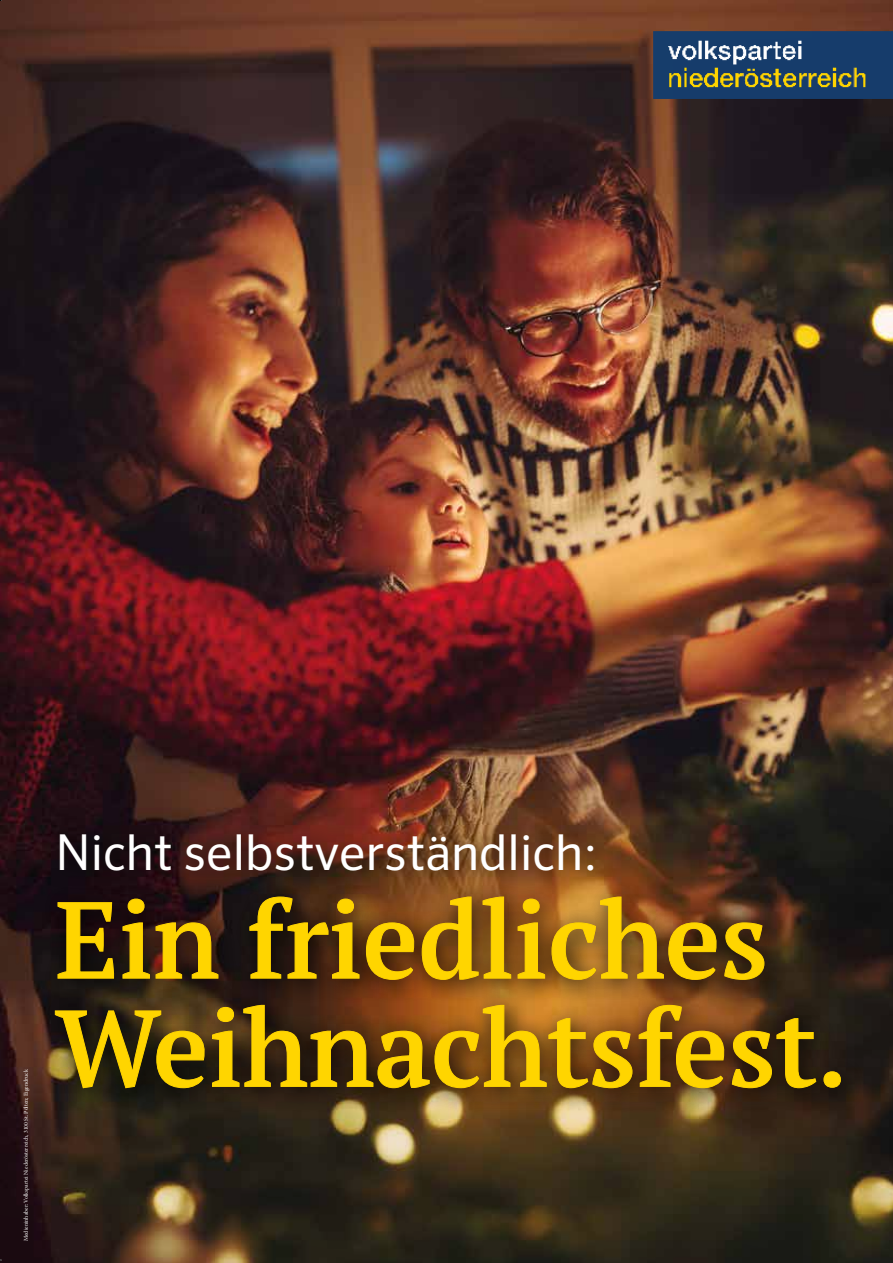
<style>
.page{position:relative;width:893px;height:1263px;background:#fff}
.page>*{position:absolute;margin:0;border:0;box-sizing:border-box;transform-origin:0 0}
.t1{font:600 107.7px/108.3px "PT Serif Pro";color:#ffd500}
.t2{font:49.5px "Sero OT";color:#fff}
.t3{font:5.85px "Minion Pro";color:#fff}
</style>
<div class="page">
<img style="left:0;top:0;width:893px;height:579px">
<img style="left:0;top:579px;width:893px;height:684px">
<div style="left:40px;top:816px;width:575px;height:77px;background:#000;opacity:.75"></div>
<div style="left:40px;top:880px;width:825px;height:233px;background:#000;opacity:.75"></div>
<svg style="left:57px;top:902px;width:57px;height:77px;background:#2e210a"></svg>
<svg style="left:122px;top:898px;width:97px;height:81px;background:#40250f"></svg>
<svg style="left:249px;top:896px;width:111px;height:83px;background:#422c0e"></svg>
<svg style="left:366px;top:896px;width:145px;height:84px;background:#7a4b14"></svg>
<svg style="left:517px;top:898px;width:28px;height:81px;background:#8c5814"></svg>
<svg style="left:551px;top:896px;width:214px;height:84px;background:#7c521b"></svg>
<svg style="left:55px;top:1004px;width:761px;height:84px;background:#5d3e12"></svg>
<div style="left:824px;top:1072px;width:16px;height:15px;border:1px solid #ffd500;border-radius:50%"></div>
<img style="left:654px;top:31px;width:239px;height:67px">
<svg style="left:0;top:1260px;width:5px;height:3px"></svg>
<p class="t3" style="left:22px;top:1241px;width:173px;rotate:-90deg">Medieninhaber: Volkspartei Niederösterreich, 3100 St. Pölten; Eigendruck</p>
<h2 class="t2" style="left:55px;top:823px;width:544px">Nicht selbstverständlich:</h2>
<h1 class="t1" style="left:55px;top:884px;width:794px">Ein friedliches<br>Weihnachtsfest.</h1>
</div>
